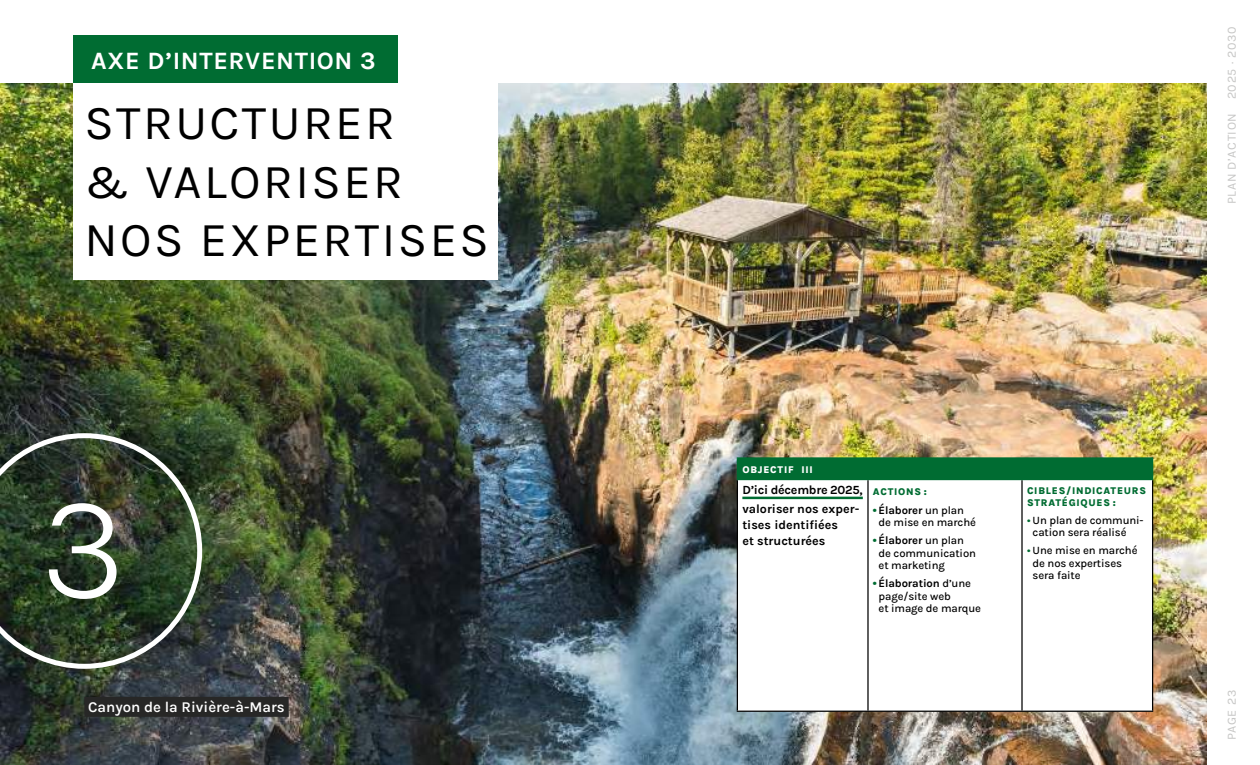
<style>
.page{position:relative;width:1260px;height:765px;background:#fff}
.page>*{position:absolute;margin:0;border:0;box-sizing:border-box;transform-origin:0 0}
.t1{font:300 150px "Karla";color:#fff}
.t2{font:48.75px/58.5px "Karla";letter-spacing:.05em;color:#000}
.t3{font:700 25px "Karla";letter-spacing:.025em;color:#fff}
.t4{font:600 15px "Karla";color:#fff}
.t5{font:700 12.5px/18.8px "Karla";color:#000}
.t6{font:12.5px "Karla";letter-spacing:.05em;color:#c6c6c5}
.t7{font:500 11.25px/12.5px "Karla";letter-spacing:-.01em;color:#000}
.t8{font:800 10px/11.2px "Karla";letter-spacing:.075em;color:#006c32}
.t9{font:800 10px "Karla";letter-spacing:.075em;color:#fff}
.s1{font-weight:700;color:#006c32}
.s2{font-weight:700}
.s3{color:#006c32}
</style>
<div class="page">
<img style="left:0;top:84px;width:1207px;height:681px">
<svg style="left:738px;top:480px;width:414px;height:231px"></svg>
<hr style="left:737px;top:480px;width:1px;height:231px;background:#000">
<hr style="left:867px;top:480px;width:2px;height:231px;background:#000">
<hr style="left:1021px;top:480px;width:2px;height:231px;background:#000">
<hr style="left:1152px;top:480px;width:1px;height:231px;background:#000">
<hr style="left:737px;top:711px;width:131px;height:1px;background:#000">
<hr style="left:868px;top:711px;width:154px;height:1px;background:#000">
<hr style="left:1022px;top:711px;width:131px;height:1px;background:#000">
<hr style="left:737px;top:457px;width:131px;height:2px;background:#006c32">
<hr style="left:868px;top:457px;width:154px;height:2px;background:#006c32">
<hr style="left:1022px;top:457px;width:131px;height:2px;background:#006c32">
<div style="left:737px;top:458px;width:416px;height:21px;background:#006c32"></div>
<hr style="left:737px;top:479px;width:131px;height:1px;background:#006c32">
<hr style="left:868px;top:479px;width:154px;height:1px;background:#006c32">
<hr style="left:1022px;top:479px;width:131px;height:1px;background:#006c32">
<hr style="left:742px;top:497px;width:121px;height:2px;background:#006c32">
<div style="left:73px;top:35px;width:325px;height:52px;background:#006c32"></div>
<div style="left:73px;top:83px;width:425px;height:197px;background:#fff"></div>
<svg style="left:0;top:433px;width:202px;height:236px;background:#374634"></svg>
<div style="left:84px;top:697px;width:205px;height:20px;background:#272726"></div>
<h3 class="t3" style="left:91px;top:45px;width:286px">AXE D’INTERVENTION 3</h3>
<h2 class="t2" style="left:84px;top:92px;width:406px">STRUCTURER<br>&amp; VALORISER<br>NOS EXPERTISES</h2>
<h1 class="t1" style="left:40px;top:451px;width:88px">3</h1>
<h3 class="t4" style="left:88px;top:697px;width:198px">Canyon de la Rivière-à-Mars</h3>
<p class="t6" style="left:1224px;top:204px;width:179px;rotate:-90deg">PLAN D’ACTION 2025 · 2030</p>
<p class="t9" style="left:742px;top:463px;width:72px">OBJECTIF III</p>
<p class="t5" style="left:742px;top:480px;width:122px">D’ici décembre 2025, valoriser nos exper-</p>
<p class="t5" style="left:742px;top:516px;width:97px;line-height:16.2px">tises identifiées et structurées</p>
<p class="t8" style="left:873px;top:486px;width:56px">ACTIONS :</p>
<p class="t7" style="left:879px;top:503px;width:99px;text-indent:-6px"><span class="s1">•</span> <span class="s2">Élaborer</span> un plan de mise en marché</p>
<p class="t7" style="left:879px;top:534px;width:99px;text-indent:-6px"><span class="s1">•</span> <span class="s2">Élaborer</span> un plan de communication et marketing</p>
<p class="t7" style="left:879px;top:577px;width:104px;text-indent:-6px"><span class="s1">•</span> <span class="s2">Élaboration</span> d’une page/site web<br>et image de marque</p>
<p class="t8" style="left:1027px;top:485px;width:121px">CIBLES/INDICATEURS<br>STRATÉGIQUES :</p>
<p class="t7" style="left:1033px;top:513px;width:113px;text-indent:-6px"><span class="s3">•</span> Un plan de communi&shy;cation sera réalisé</p>
<p class="t7" style="left:1033px;top:544px;width:106px;text-indent:-6px"><span class="s3">•</span> Une mise en marché de nos expertises sera faite</p>
<p class="t6" style="left:1224px;top:740px;width:52px;rotate:-90deg">PAGE 23</p>
</div>
